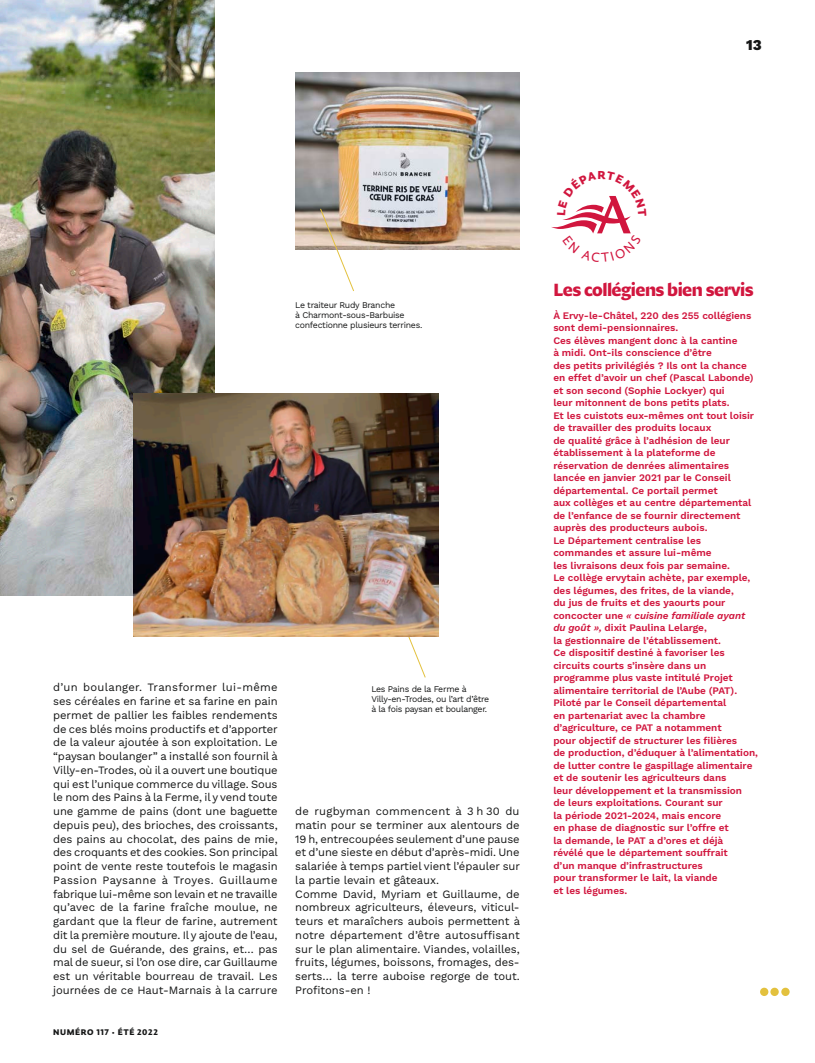
<style>
.page{position:relative;width:815px;height:1063px;background:#fff}
.page>*{position:absolute;margin:0;border:0;box-sizing:border-box;transform-origin:0 0}
.t1{font:17.5px "Diurnal Display Std Bld";letter-spacing:-.03em;color:#d1163e}
.t2{font:800 15px "Work Sans";color:#151616}
.t3{font:11.25px/13.8px "Work Sans";letter-spacing:-.005em;color:#151616}
.t4{font:600 10px/12.5px "Work Sans";letter-spacing:-.005em;color:#d1163e}
.t5{font:8.75px/10px "Work Sans";letter-spacing:-.035em;color:#151616}
.t6{font:8.12px "Diurnal Display Std Bld";letter-spacing:.075em;color:#151616}
.s1{font-style:italic}
</style>
<div class="page">
<div style="left:760px;top:988px;width:8px;height:8px;background:#e3c13e;border-radius:50%"></div>
<div style="left:770px;top:988px;width:9px;height:8px;background:#e3c13e;border-radius:50%"></div>
<div style="left:781px;top:988px;width:9px;height:8px;background:#e3c13e;border-radius:50%"></div>
<img style="left:0;top:0;width:215px;height:596px">
<img style="left:295px;top:73px;width:225px;height:176px">
<svg style="left:320px;top:208px;width:34px;height:83px"></svg>
<svg style="left:391px;top:636px;width:35px;height:42px"></svg>
<img style="left:134px;top:394px;width:305px;height:242px">
<svg style="left:551px;top:196px;width:80px;height:38px"></svg>
<h2 class="t2" style="left:746px;top:33px;width:17px">13</h2>
<p class="t5" style="left:295px;top:299px;width:129px">Le traiteur Rudy Branche<br>à Charmont-sous- Barbuise confectionne plusieurs terrines.</p>
<p class="t3" style="left:53px;top:680px;width:226px;text-align:justify">d’un boulanger. Transformer lui- même ses céréales en farine et sa farine en pain permet de pallier les faibles rendements de ces blés moins productifs et d’apporter de la valeur ajoutée à son exploitation. Le “paysan boulanger” a installé son fournil à Villy-en-Trodes, où il a ouvert une boutique qui est l’unique commerce du village. Sous le nom des Pains à la Ferme, il y vend toute une gamme de pains (dont une baguette depuis peu), des brioches, des croissants, des pains au chocolat, des pains de mie, des croquants et des cookies. Son principal point de vente reste toutefois le magasin Passion Paysanne à Troyes. Guillaume fabrique lui- même son levain et ne travaille qu’avec de la farine fraîche moulue, ne gardant que la fleur de farine, autrement dit la première mouture. Il y ajoute de l’eau, du sel de Guérande, des grains, et… pas mal de sueur, si l’on ose dire, car Guillaume est un véritable bourreau de travail. Les journées de ce Haut- Marnais à la carrure</p>
<p class="t6" style="left:53px;top:1026px;width:106px">NUMÉRO 117 • ÉTÉ 2022</p>
<p class="t5" style="left:371px;top:684px;width:119px">Les Pains de la Ferme à<br>Villy- en-Trodes, ou l’art d’être à la fois paysan et boulanger.</p>
<p class="t3" style="left:295px;top:804px;width:226px">de rugbyman commencent à 3 h 30 du matin pour se terminer aux alentours de 19 h, entrecoupées seulement d’une pause et d’une sieste en début d’après- midi. Une salariée à temps partiel vient l’épauler sur la partie levain et gâteaux.<br>Comme David, Myriam et Guillaume, de nombreux agriculteurs, éleveurs, viticul‑ teurs et maraîchers aubois permettent à notre département d’être autosuffisant sur le plan alimentaire. Viandes, volailles, fruits, légumes, boissons, fromages, des‑ serts… la terre auboise regorge de tout.<br>Profitons-en !</p>
<h1 class="t1" style="left:553px;top:277px;width:202px">Les collégiens bien servis</h1>
<p class="t4" style="left:553px;top:309px;width:206px">À Ervy-le-Châtel, 220 des 255 collégiens sont demi-pensionnaires.<br>Ces élèves mangent donc à la cantine<br>à midi. Ont-ils conscience d’être<br>des petits privilégiés ? Ils ont la chance en effet d’avoir un chef (Pascal Labonde) et son second (Sophie Lockyer) qui<br>leur mitonnent de bons petits plats.<br>Et les cuistots eux-mêmes ont tout loisir de travailler des produits locaux<br>de qualité grâce à l’adhésion de leur établissement à la plateforme de réservation de denrées alimentaires lancée en janvier 2021 par le Conseil départemental. Ce portail permet<br>aux collèges et au centre départemental de l’enfance de se fournir directement auprès des producteurs aubois.<br>Le Département centralise les commandes et assure lui-même<br>les livraisons deux fois par semaine.<br>Le collège ervytain achète, par exemple, des légumes, des frites, de la viande,<br>du jus de fruits et des yaourts pour concocter une <span class="s1">« cuisine familiale ayant du goût »,</span> dixit Paulina Lelarge,<br>la gestionnaire de l’établissement.<br>Ce dispositif destiné à favoriser les circuits courts s’insère dans un programme plus vaste intitulé Projet alimentaire territorial de l’Aube (PAT).<br>Piloté par le Conseil départemental<br>en partenariat avec la chambre d’agriculture, ce PAT a notamment<br>pour objectif de structurer les filières<br>de production, d’éduquer à l’alimentation, de lutter contre le gaspillage alimentaire et de soutenir les agriculteurs dans<br>leur développement et la transmission<br>de leurs exploitations. Courant sur<br>la période 2021-2024, mais encore<br>en phase de diagnostic sur l’offre et<br>la demande, le PAT a d’ores et déjà<br>révélé que le département souffrait<br>d’un manque d’infrastructures<br>pour transformer le lait, la viande<br>et les légumes.</p>
</div>
